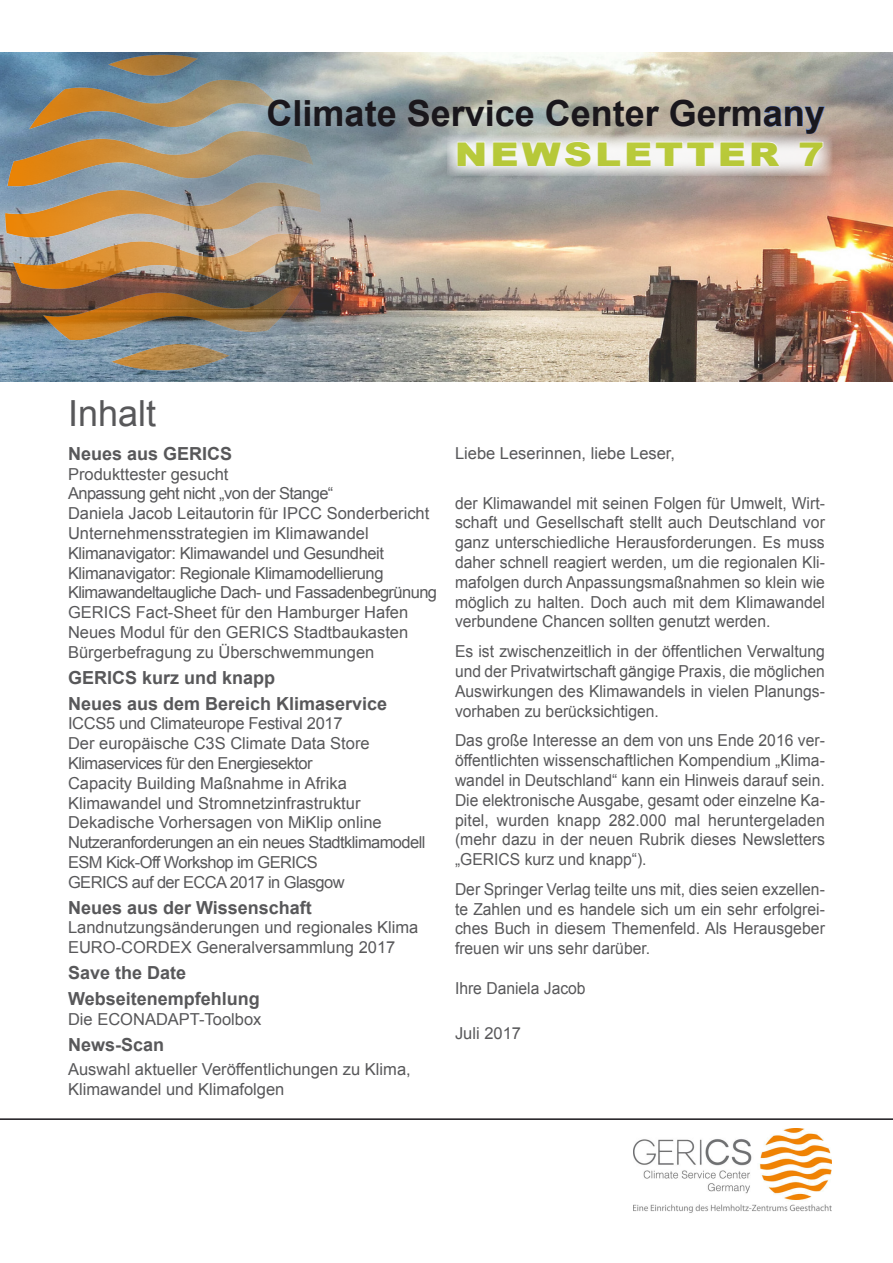
<style>
.page{position:relative;width:893px;height:1263px;background:#fff}
.page>*{position:absolute;margin:0;border:0;box-sizing:border-box;transform-origin:0 0}
.Climate_Service_Cent{font:700 36px "Arial";color:#1a171c}
.Inhalt{font:36px "Arial";color:#58585a}
.t1{font:900 32.7px "Arial";letter-spacing:.075em;color:#bbce32;scale:1.2 1}
.Inhaltsüberschrift{font:700 18px "Arial";color:#58585a}
.Fließtext{font:16.5px/19.8px "Arial";color:#58585a;text-align:justify;scale:.95 1}
.Inhaltsüberschrift-2{font:16.5px/19.8px "Arial";color:#58585a}
.Fließtext-2{font:16.5px/19.8px "Arial";color:#58585a}
.Inhaltsüberschrift-3{font:16.5px "Arial";letter-spacing:-.035em;color:#58585a}
.Fließtext-3{font:16.5px "Arial";letter-spacing:-.025em;color:#58585a}
.Fließtext-4{font:16.5px "Arial";letter-spacing:-.035em;color:#58585a}
.Fließtext-5{font:16.5px "Arial";letter-spacing:-.02em;color:#58585a}
.Fließtext_linksbündi{font:16.5px "Arial";color:#58585a}
</style>
<div class="page">
<hr style="left:0;top:1118px;width:893px;height:2px;background:#1a171c">
<img style="left:0;top:52px;width:893px;height:329px">
<img style="left:0;top:52px;width:325px;height:325px">
<svg style="left:447px;top:134px;width:385px;height:42px;background:#cfcbc8"></svg>
<svg style="left:457px;top:142px;width:28px;height:24px"></svg>
<svg style="left:493px;top:141px;width:98px;height:26px"></svg>
<svg style="left:597px;top:142px;width:117px;height:24px"></svg>
<svg style="left:720px;top:142px;width:25px;height:24px"></svg>
<svg style="left:751px;top:142px;width:30px;height:25px"></svg>
<svg style="left:799px;top:142px;width:24px;height:24px"></svg>
<svg style="left:763px;top:106px;width:62px;height:28px;background:#a8a7aa"></svg>
<img style="left:634px;top:1128px;width:198px;height:85px">
<p class="Climate_Service_Cent" style="left:267px;top:89px;width:560px">Climate Service Center Germany</p>
<h2 class="t1" style="left:455px;top:130px;width:309px">NEWSLETTER 7</h2>
<p class="Inhalt" style="left:68px;top:389px;width:90px">Inhalt</p>
<p class="Inhaltsüberschrift" style="left:68px;top:442px;width:166px">Neues aus GERICS</p>
<p class="Fließtext-2" style="left:68px;top:464px;width:162px">Produkttester gesucht</p>
<p class="Fließtext-4" style="left:68px;top:483px;width:267px">Anpassung geht nicht „von der Stange“</p>
<p class="Fließtext-2" style="left:68px;top:504px;width:363px">Daniela Jacob Leitautorin für IPCC Sonderbericht<br>Unternehmensstrategien im Klimawandel</p>
<p class="Fließtext-3" style="left:68px;top:542px;width:317px">Klimanavigator: Klimawandel und Gesundheit</p>
<p class="Fließtext-3" style="left:68px;top:562px;width:317px">Klimanavigator: Regionale Klimamodellierung</p>
<p class="Fließtext-4" style="left:68px;top:582px;width:371px">Klimawandeltaugliche Dach- und Fassadenbegrünung</p>
<p class="Inhaltsüberschrift-2" style="left:68px;top:603px;width:342px">GERICS Fact-Sheet für den Hamburger Hafen</p>
<p class="Inhaltsüberschrift-2" style="left:68px;top:622px;width:342px">Neues Modul für den GERICS Stadtbaukasten</p>
<p class="Inhaltsüberschrift-2" style="left:68px;top:642px;width:308px">Bürgerbefragung zu Überschwemmungen</p>
<p class="Inhaltsüberschrift" style="left:68px;top:665px;width:209px">GERICS kurz und knapp</p>
<p class="Inhaltsüberschrift" style="left:68px;top:691px;width:321px">Neues aus dem Bereich Klimaservice</p>
<p class="Fließtext-5" style="left:68px;top:713px;width:276px">ICCS5 und Climateurope Festival 2017</p>
<p class="Fließtext-2" style="left:68px;top:734px;width:303px">Der europäische C3S Climate Data Store</p>
<p class="Inhaltsüberschrift-3" style="left:68px;top:752px;width:246px">Klimaservices für den Energiesektor</p>
<p class="Inhaltsüberschrift-2" style="left:68px;top:773px;width:280px">Capacity Building Maßnahme in Afrika</p>
<p class="Inhaltsüberschrift-2" style="left:68px;top:793px;width:294px">Klimawandel und Stromnetzinfrastruktur</p>
<p class="Inhaltsüberschrift-2" style="left:68px;top:813px;width:315px">Dekadische Vorhersagen von MiKlip online</p>
<p class="Inhaltsüberschrift-3" style="left:68px;top:832px;width:359px">Nutzeranforderungen an ein neues Stadtklimamodell</p>
<p class="Inhaltsüberschrift-3" style="left:68px;top:851px;width:251px">ESM Kick-Off Workshop im GERICS</p>
<p class="Inhaltsüberschrift-3" style="left:68px;top:871px;width:278px">GERICS auf der ECCA 2017 in Glasgow</p>
<p class="Inhaltsüberschrift" style="left:68px;top:895px;width:245px">Neues aus der Wissenschaft</p>
<p class="Inhaltsüberschrift-2" style="left:68px;top:918px;width:352px">Landnutzungsänderungen und regionales Klima</p>
<p class="Inhaltsüberschrift-2" style="left:68px;top:938px;width:329px">EURO-CORDEX Generalversammlung 2017</p>
<p class="Inhaltsüberschrift" style="left:68px;top:961px;width:120px">Save the Date</p>
<p class="Inhaltsüberschrift" style="left:68px;top:987px;width:193px">Webseitenempfehlung</p>
<p class="Inhaltsüberschrift-2" style="left:68px;top:1009px;width:195px">Die ECONADAPT-Toolbox</p>
<p class="Inhaltsüberschrift" style="left:68px;top:1032px;width:98px">News-Scan</p>
<p class="Inhaltsüberschrift-2" style="left:68px;top:1059px;width:344px">Auswahl aktueller Veröffentlichungen zu Klima,<br>Klimawandel und Klimafolgen</p>
<p class="Fließtext_linksbündi" style="left:455px;top:443px;width:222px">Liebe Leserinnen, liebe Leser,</p>
<p class="Fließtext" style="left:455px;top:493px;width:391px">der Klimawandel mit seinen Folgen für Umwelt, Wirt&shy;schaft und Gesellschaft stellt auch Deutschland vor ganz unterschiedliche Herausforderungen. Es muss daher schnell reagiert werden, um die regionalen Kli&shy;mafolgen durch Anpassungsmaßnahmen so klein wie möglich zu halten. Doch auch mit dem Klimawandel verbundene Chancen sollten genutzt werden.</p>
<p class="Fließtext" style="left:455px;top:642px;width:391px">Es ist zwischenzeitlich in der öffentlichen Verwaltung und der Privatwirtschaft gängige Praxis, die möglichen Auswirkungen des Klimawandels in vielen Planungs&shy;vorhaben zu berücksichtigen.</p>
<p class="Fließtext" style="left:455px;top:731px;width:391px">Das große Interesse an dem von uns Ende 2016 ver&shy;öffentlichten wissenschaftlichen Kompendium „Klima&shy;wandel in Deutschland“ kann ein Hinweis darauf sein.<br>Die elektronische Ausgabe, gesamt oder einzelne Ka&shy;pitel, wurden knapp 282.000 mal heruntergeladen (mehr dazu in der neuen Rubrik dieses Newsletters „GERICS kurz und knapp“).</p>
<p class="Fließtext" style="left:455px;top:879px;width:391px">Der Springer Verlag teilte uns mit, dies seien exzellen&shy;te Zahlen und es handele sich um ein sehr erfolgrei&shy;ches Buch in diesem Themenfeld. Als Herausgeber freuen wir uns sehr darüber.</p>
<p class="Fließtext" style="left:455px;top:978px;width:139px">Ihre Daniela Jacob</p>
<p class="Fließtext-2" style="left:455px;top:1024px;width:68px">Juli 2017</p>
</div>
